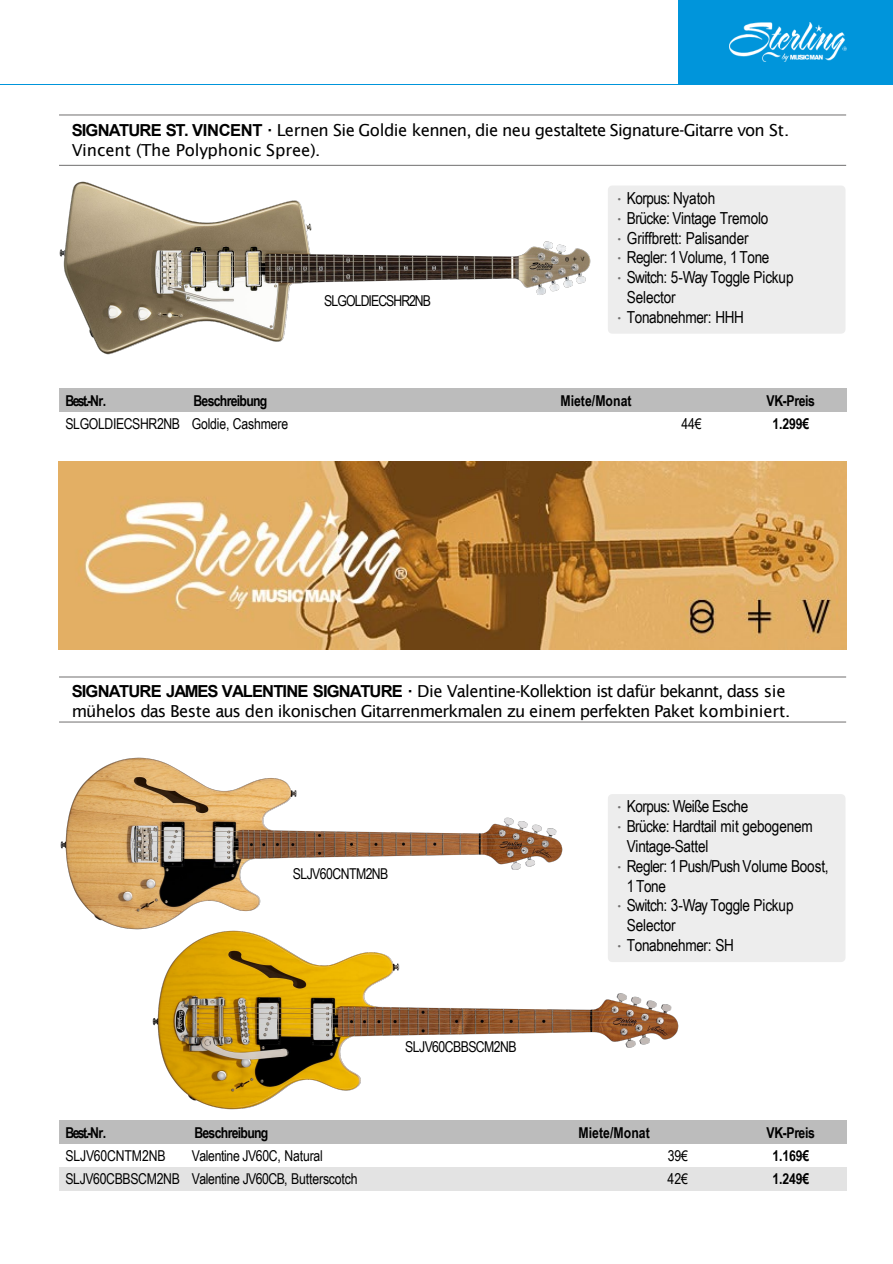
<style>
.page{position:relative;width:893px;height:1264px;background:#fff}
.page>*{position:absolute;margin:0;border:0;box-sizing:border-box;transform-origin:0 0}
.t1{font:16.5px/19.8px "Arial Narrow";letter-spacing:-.02em;color:#000}
.t2{font:16.5px/20px "Lucida Sans";letter-spacing:-.045em;color:#000}
.t3{font:15px "Arial Narrow";letter-spacing:-.025em;color:#000}
.t4{font:700 15px "Arial Narrow";letter-spacing:-.03em;color:#000}
.t5{font:700 15px "Arial Narrow";letter-spacing:.005em;color:#000}
.t6{font:15px "Arial Narrow";letter-spacing:-.06em;color:#000}
.s1{font-family:"Arial";font-weight:700}
.s2{font-family:"Lucida Sans";color:#706f6f}
</style>
<div class="page">
<img style="left:59px;top:182px;width:531px;height:172px">
<img style="left:61px;top:757px;width:501px;height:171px">
<div style="left:678px;top:0;width:214px;height:84px;background:#0095db"></div>
<hr style="left:0;top:84px;width:892px;height:1px;background:#0095db">
<img style="left:729px;top:22px;width:117px;height:39px">
<hr style="left:59px;top:115px;width:787px;height:1px;background:#706f6f">
<hr style="left:59px;top:165px;width:787px;height:1px;background:#706f6f">
<hr style="left:59px;top:676px;width:787px;height:1px;background:#706f6f">
<hr style="left:59px;top:721px;width:787px;height:1px;background:#706f6f">
<div style="left:608px;top:186px;width:237px;height:147px;background:#ededed"></div>
<div style="left:608px;top:794px;width:237px;height:167px;background:#ededed"></div>
<div style="left:60px;top:388px;width:122px;height:24px;background:#bcbcbc"></div>
<div style="left:182px;top:388px;width:286px;height:24px;background:#bcbcbc"></div>
<div style="left:468px;top:388px;width:268px;height:24px;background:#bcbcbc"></div>
<div style="left:736px;top:388px;width:110px;height:24px;background:#bcbcbc"></div>
<div style="left:60px;top:1120px;width:123px;height:23px;background:#bcbcbc"></div>
<div style="left:183px;top:1120px;width:321px;height:23px;background:#bcbcbc"></div>
<div style="left:504px;top:1120px;width:232px;height:23px;background:#bcbcbc"></div>
<div style="left:736px;top:1120px;width:110px;height:23px;background:#bcbcbc"></div>
<div style="left:60px;top:1166px;width:123px;height:23px;background:#e3e3e3"></div>
<div style="left:183px;top:1166px;width:321px;height:23px;background:#e3e3e3"></div>
<div style="left:504px;top:1166px;width:232px;height:23px;background:#e3e3e3"></div>
<div style="left:736px;top:1166px;width:110px;height:23px;background:#e3e3e3"></div>
<img style="left:152px;top:930px;width:526px;height:178px">
<img style="left:59px;top:461px;width:787px;height:188px">
<p class="t2" style="left:72px;top:120px;width:719px"><span class="s1">SIGNATURE ST. VINCENT ·</span> Lernen Sie Goldie kennen, die neu gestaltete Signature-Gitarre von St.<br>Vincent (The Polyphonic Spree).</p>
<p class="t6" style="left:324px;top:289px;width:108px">SLGOLDIECSHR2NB</p>
<p class="t1" style="left:614px;top:188px;width:102px"><span class="s2">•</span> Korpus: Nyatoh</p>
<p class="t1" style="left:614px;top:207px;width:156px"><span class="s2">•</span> Brücke: Vintage Tremolo</p>
<p class="t1" style="left:614px;top:227px;width:136px"><span class="s2">•</span>Griffbrett: Palisander</p>
<p class="t1" style="left:614px;top:247px;width:157px"><span class="s2">•</span> Regler: 1Volume, 1Tone</p>
<p class="t1" style="left:627px;top:267px;width:168px;text-indent:-13px"><span class="s2">•</span>Switch: 5-Way Toggle Pickup<br>Selector</p>
<p class="t1" style="left:614px;top:306px;width:131px"><span class="s2">•</span> Tonabnehmer: HHH</p>
<p class="t4" style="left:65px;top:389px;width:42px">Best.-Nr.</p>
<p class="t4" style="left:193px;top:389px;width:75px">Beschreibung</p>
<p class="t5" style="left:560px;top:389px;width:73px">Miete/Monat</p>
<p class="t4" style="left:766px;top:389px;width:50px">VK-Preis</p>
<p class="t3" style="left:65px;top:412px;width:116px">SLGOLDIECSHR2NB</p>
<p class="t3" style="left:192px;top:412px;width:98px">Goldie, Cashmere</p>
<p class="t3" style="left:681px;top:412px;width:22px">44€</p>
<p class="t4" style="left:772px;top:412px;width:38px">1.299€</p>
<p class="t2" style="left:72px;top:681px;width:720px"><span class="s1">SIGNATURE JAMES VALENTINE SIGNATURE ·</span> Die Valentine-Kollektion ist dafür bekannt, dass sie mühelos das Beste aus den ikonischen Gitarrenmerkmalen zu einem perfekten Paket kombiniert.</p>
<p class="t3" style="left:293px;top:862px;width:97px">SLJV60CNTM2NB</p>
<p class="t3" style="left:405px;top:1035px;width:113px">SLJV60CBBSCM2NB</p>
<p class="t1" style="left:614px;top:795px;width:136px"><span class="s2">•</span> Korpus: Weiße Esche</p>
<p class="t1" style="left:627px;top:815px;width:187px;text-indent:-13px"><span class="s2">•</span>Brücke: Hardtail mit gebogenem<br>Vintage-Sattel</p>
<p class="t1" style="left:627px;top:855px;width:203px;text-indent:-13px"><span class="s2">•</span>Regler: 1Push/Push Volume Boost,<br>1Tone</p>
<p class="t1" style="left:627px;top:894px;width:168px;text-indent:-13px"><span class="s2">•</span>Switch: 3-Way Toggle Pickup<br>Selector</p>
<p class="t1" style="left:614px;top:934px;width:121px"><span class="s2">•</span> Tonabnehmer: SH</p>
<p class="t4" style="left:65px;top:1120px;width:42px">Best.-Nr.</p>
<p class="t4" style="left:194px;top:1120px;width:75px">Beschreibung</p>
<p class="t5" style="left:578px;top:1120px;width:73px">Miete/Monat</p>
<p class="t4" style="left:766px;top:1120px;width:50px">VK-Preis</p>
<p class="t3" style="left:65px;top:1144px;width:101px">SLJV60CNTM2NB</p>
<p class="t3" style="left:192px;top:1144px;width:133px">Valentine JV60C, Natural</p>
<p class="t3" style="left:667px;top:1144px;width:22px">39€</p>
<p class="t4" style="left:772px;top:1143px;width:38px">1.169€</p>
<p class="t3" style="left:65px;top:1167px;width:116px">SLJV60CBBSCM2NB</p>
<p class="t3" style="left:192px;top:1167px;width:167px">Valentine JV60CB, Butterscotch</p>
<p class="t3" style="left:667px;top:1167px;width:22px">42€</p>
<p class="t4" style="left:772px;top:1166px;width:38px">1.249€</p>
</div>
